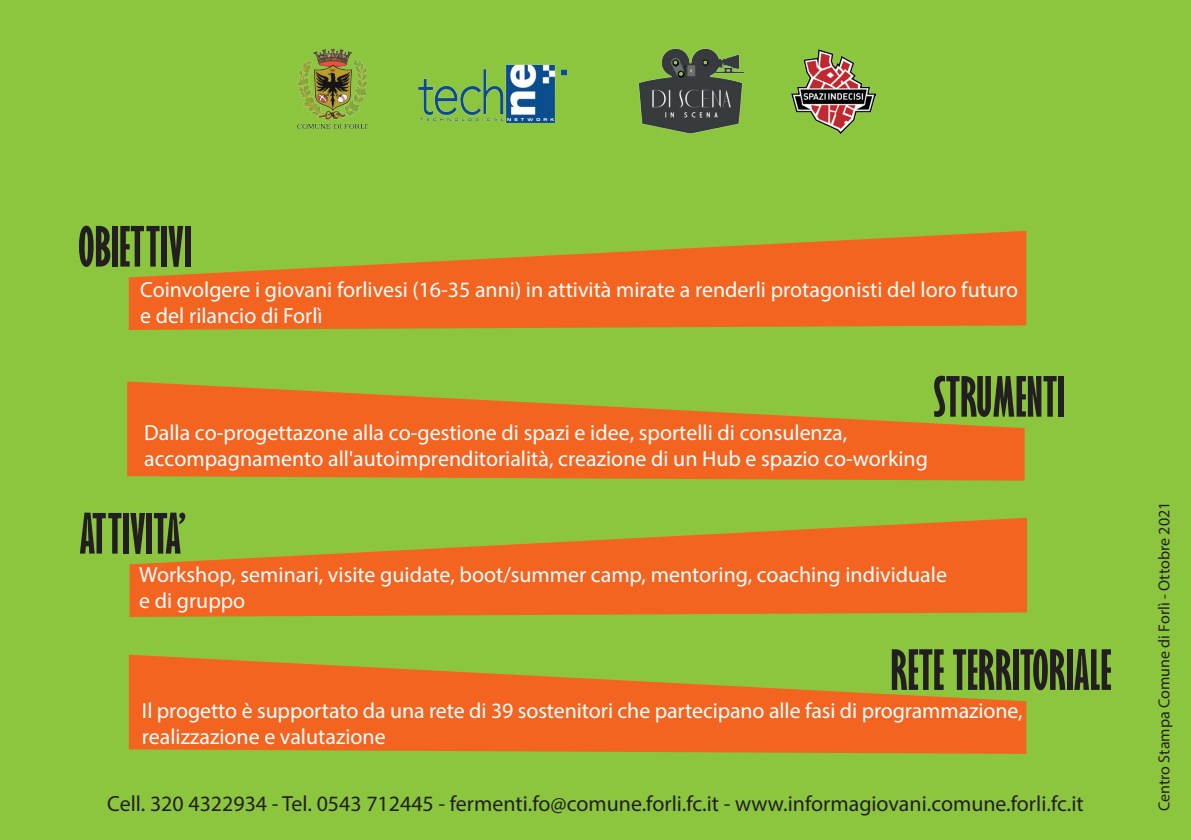
<style>
.page{position:relative;width:1191px;height:840px;background:#fff}
.page>*{position:absolute;margin:0;border:0;box-sizing:border-box;transform-origin:0 0}
.t1{font:700 extra-condensed 51px "Gill Sans";color:#231f20}
.t2{font:22px/26.2px "Myriad Pro";color:#fff}
.t3{font:22px "Myriad Pro";color:#231f20}
.t4{font:16px "Myriad Pro";color:#231f20}
</style>
<div class="page">
<div style="left:0;top:0;width:1191px;height:839px;background:#8bc63e"></div>
<img style="left:419px;top:64px;width:148px;height:58px">
<img style="left:638px;top:48px;width:107px;height:86px">
<img style="left:792px;top:49px;width:84px;height:84px">
<img style="left:296px;top:48px;width:73px;height:82px">
<svg style="left:129px;top:231px;width:897px;height:99px;fill:#f36421"></svg>
<svg style="left:127px;top:381px;width:897px;height:99px;fill:#f36421"></svg>
<svg style="left:129px;top:654px;width:897px;height:99px;fill:#f36421"></svg>
<svg style="left:129px;top:517px;width:898px;height:99px;fill:#f36421"></svg>
<h1 class="t1" style="left:78px;top:215px;width:115px">OBIETTIVI</h1>
<p class="t2" style="left:140px;top:276px;width:879px">Coinvolgere i giovani forlivesi (16-35 anni) in attività mirate a renderli protagonisti del loro futuro e del rilancio di Forlì</p>
<h1 class="t1" style="left:933px;top:365px;width:133px">STRUMENTI</h1>
<p class="t2" style="left:144px;top:420px;width:785px;line-height:25.4px">Dalla co-progettazone alla co-gestione di spazi e idee, sportelli di consulenza, accompagnamento all'autoimprenditorialità, creazione di un Hub e spazio co-working</p>
<h1 class="t1" style="left:79px;top:502px;width:108px">ATTIVITA’</h1>
<p class="t2" style="left:139px;top:561px;width:809px">Workshop, seminari, visite guidate, boot/summer camp, mentoring, coaching individuale e di gruppo</p>
<h1 class="t1" style="left:890px;top:638px;width:222px">RETE TERRITORIALE</h1>
<p class="t2" style="left:142px;top:696px;width:882px">Il progetto è supportato da una rete di 39 sostenitori che partecipano alle fasi di programmazione, realizzazione e valutazione</p>
<p class="t3" style="left:107px;top:789px;width:978px">Cell. 320 4322934 - Tel. 0543 712445 - fermenti.fo@comune.forli.fc.it - www.informagiovani.comune.forli.fc.it</p>
<p class="t4" style="left:1154px;top:810px;width:310px;rotate:-90deg">Centro Stampa Comune di Forlì - Ottobre 2021</p>
</div>
